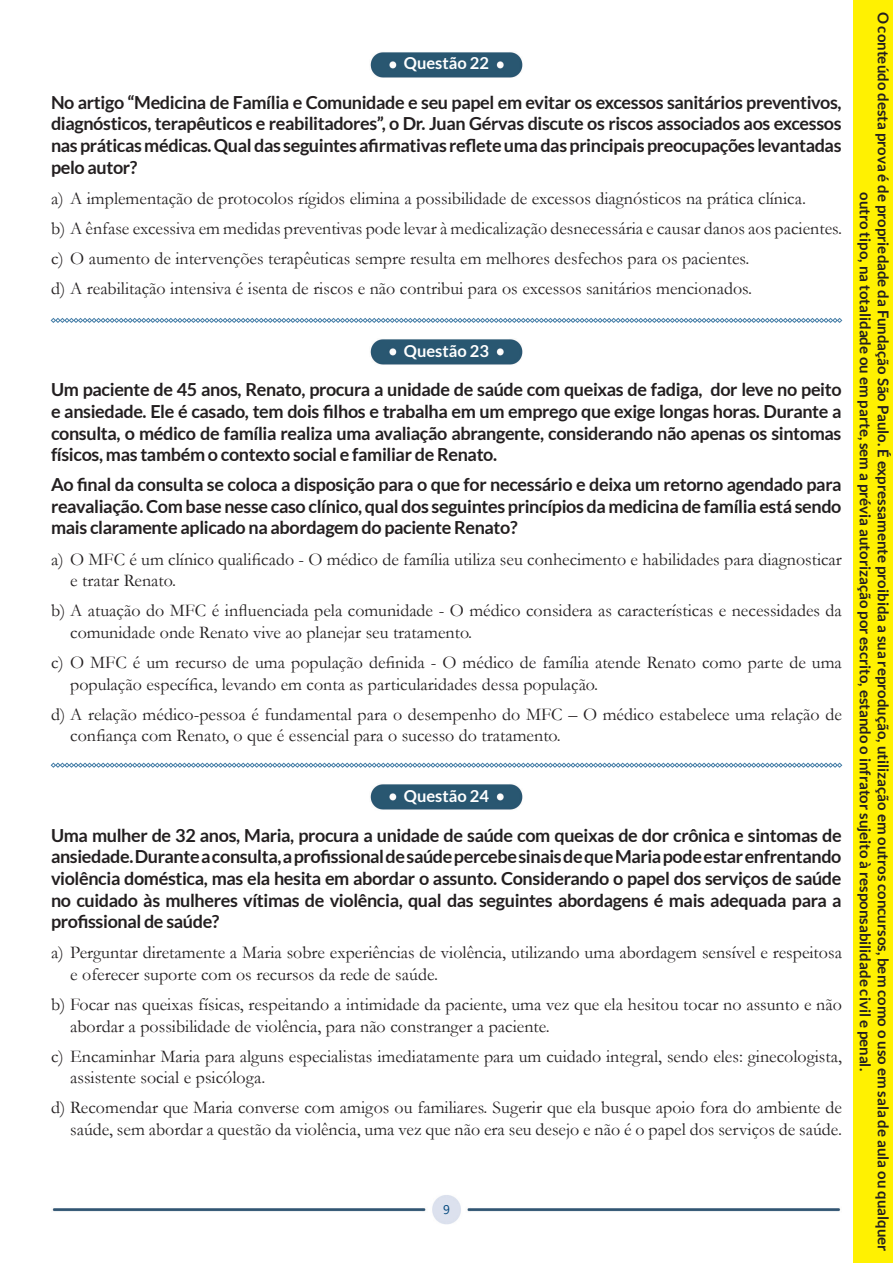
<style>
.page{position:relative;width:893px;height:1263px;background:#fff}
.page>*{position:absolute;margin:0;border:0;box-sizing:border-box;transform-origin:0 0}
.t1{font:18px/21.6px "Garamond";color:#231f20}
.Alternativas{font:700 18px/21.6px "Lato";letter-spacing:-.02em;color:#231f20;text-align:justify}
.t2{font:700 16.5px "Lato";color:#fff}
.t3{font:700 15px/18px "Lato";color:#231f20;text-align:center}
.t4{font:12.6px "Segoe UI";color:#00467c}
</style>
<div class="page">
<img style="left:52px;top:1195px;width:789px;height:30px">
<img style="left:370px;top:52px;width:153px;height:25px">
<svg style="left:51px;top:318px;width:791px;height:5px"></svg>
<svg style="left:51px;top:763px;width:791px;height:5px"></svg>
<img style="left:370px;top:339px;width:153px;height:26px">
<img style="left:370px;top:784px;width:153px;height:26px">
<div style="left:853px;top:0;width:40px;height:1263px;background:#fff101"></div>
<p class="t2" style="left:404px;top:54px;width:87px">Questão 22</p>
<p class="Alternativas" style="left:51px;top:91px;width:792px">No artigo “Medicina de Família e Comunidade e seu papel em evitar os excessos sanitários preventivos, diagnósticos, terapêuticos e reabilitadores”, o Dr. Juan Gérvas discute os riscos associados aos excessos nas práticas médicas. Qual das seguintes afirmativas reflete uma das principais preocupações levantadas pelo autor?</p>
<p class="t1" style="left:51px;top:187px;width:756px">a) A implementação de protocolos rígidos elimina a possibilidade de excessos diagnósticos na prática clínica.</p>
<p class="t1" style="left:51px;top:217px;width:792px">b) A ênfase excessiva em medidas preventivas pode levar à medicalização desnecessária e causar danos aos pacientes.</p>
<p class="t1" style="left:51px;top:247px;width:700px">c) O aumento de intervenções terapêuticas sempre resulta em melhores desfechos para os pacientes.</p>
<p class="t1" style="left:51px;top:277px;width:702px">d) A reabilitação intensiva é isenta de riscos e não contribui para os excessos sanitários mencionados.</p>
<p class="t2" style="left:404px;top:341px;width:87px">Questão 23</p>
<p class="Alternativas" style="left:51px;top:379px;width:792px">Um paciente de 45 anos, Renato, procura a unidade de saúde com queixas de fadiga, dor leve no peito e ansiedade. Ele é casado, tem dois filhos e trabalha em um emprego que exige longas horas. Durante a consulta, o médico de família realiza uma avaliação abrangente, considerando não apenas os sintomas físicos, mas também o contexto social e familiar de Renato.</p>
<p class="Alternativas" style="left:51px;top:474px;width:792px">Ao final da consulta se coloca a disposição para o que for necessário e deixa um retorno agendado para reavaliação. Com base nesse caso clínico, qual dos seguintes princípios da medicina de família está sendo mais claramente aplicado na abordagem do paciente Renato?</p>
<p class="t1" style="left:70px;top:548px;width:773px;text-indent:-19px">a) O MFC é um clínico qualificado - O médico de família utiliza seu conhecimento e habilidades para diagnosticar e tratar Renato.</p>
<p class="t1" style="left:70px;top:599px;width:773px;text-indent:-19px">b) A atuação do MFC é influenciada pela comunidade - O médico considera as características e necessidades da comunidade onde Renato vive ao planejar seu tratamento.</p>
<p class="t1" style="left:70px;top:651px;width:773px;text-indent:-19px">c) O MFC é um recurso de uma população definida - O médico de família atende Renato como parte de uma população específica, levando em conta as particularidades dessa população.</p>
<p class="t1" style="left:70px;top:703px;width:773px;text-indent:-19px">d) A relação médico-pessoa é fundamental para o desempenho do MFC – O médico estabelece uma relação de confiança com Renato, o que é essencial para o sucesso do tratamento.</p>
<p class="t2" style="left:404px;top:786px;width:87px">Questão 24</p>
<p class="Alternativas" style="left:51px;top:824px;width:792px">Uma mulher de 32 anos, Maria, procura a unidade de saúde com queixas de dor crônica e sintomas de ansiedade. Durante a consulta, a profissional de saúde percebe sinais de que Maria pode estar enfrentando violência doméstica, mas ela hesita em abordar o assunto. Considerando o papel dos serviços de saúde no cuidado às mulheres vítimas de violência, qual das seguintes abordagens é mais adequada para a profissional de saúde?</p>
<p class="t1" style="left:70px;top:941px;width:773px;text-indent:-19px">a) Perguntar diretamente a Maria sobre experiências de violência, utilizando uma abordagem sensível e respeitosa e oferecer suporte com os recursos da rede de saúde.</p>
<p class="t1" style="left:70px;top:993px;width:773px;text-indent:-19px">b) Focar nas queixas físicas, respeitando a intimidade da paciente, uma vez que ela hesitou tocar no assunto e não abordar a possibilidade de violência, para não constranger a paciente.</p>
<p class="t1" style="left:70px;top:1045px;width:773px;text-indent:-19px">c) Encaminhar Maria para alguns especialistas imediatamente para um cuidado integral, sendo eles: ginecologista, assistente social e psicóloga.</p>
<p class="t1" style="left:51px;top:1096px;width:792px;text-align:right">d) Recomendar que Maria converse com amigos ou familiares. Sugerir que ela busque apoio fora do ambiente de saúde, sem abordar a questão da violência, uma vez que não era seu desejo e não é o papel dos serviços de saúde.</p>
<p class="t4" style="left:443px;top:1198px;width:8px">9</p>
<p class="t3" style="left:892px;top:12px;width:1241px;rotate:90deg">O conteúdo desta prova é de propriedade da Fundação São Paulo. É expressamente proibida a sua reprodução, utilização em outros concursos, bem como o uso em sala de aula ou qualquer outro tipo, na totalidade ou em parte, sem a prévia autorização por escrito, estando o infrator sujeito à responsabilidade civil e penal.</p>
</div>
